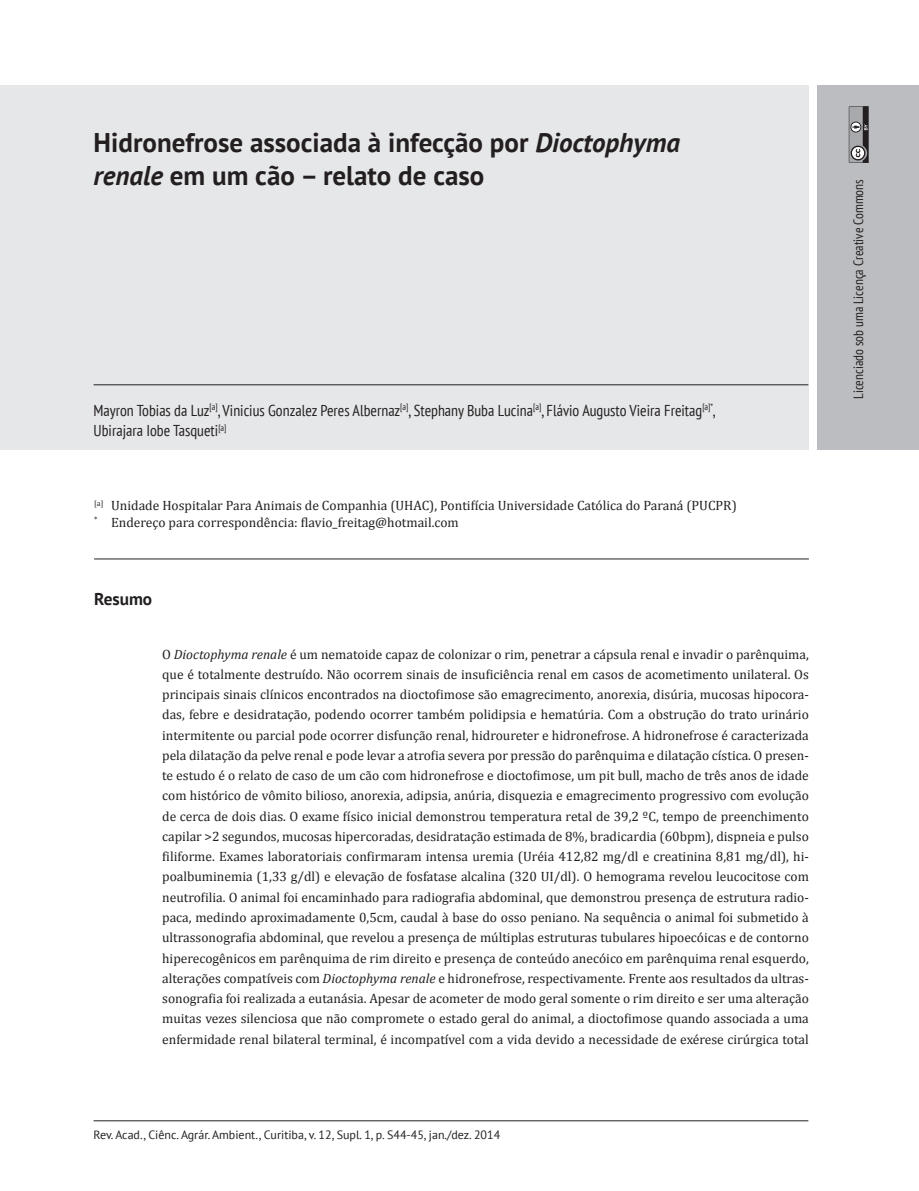
<style>
.page{position:relative;width:919px;height:1191px;background:#fff}
.page>*{position:absolute;margin:0;border:0;box-sizing:border-box;transform-origin:0 0}
.t1{font:700 27px/33px "PT Sans";color:#231f20}
.t2{font:700 17.25px "PT Sans";color:#231f20}
.t3{font:condensed 15.75px/20.2px "PT Sans";color:#231f20}
.t4{font:13.5px/20.2px "Cambria";color:#231f20}
.t5{font:condensed 13.5px "PT Sans";color:#231f20}
.t6{font:12px "PT Sans";color:#231f20}
.s1{font-style:italic}
</style>
<div class="page">
<hr style="left:94px;top:1120px;width:714px;height:1px;background:#231f20">
<div style="left:0;top:85px;width:808px;height:365px;background:#e6e7e9"></div>
<div style="left:816px;top:85px;width:102px;height:365px;background:#bcbdc0"></div>
<svg style="left:848px;top:106px;width:20px;height:57px"></svg>
<hr style="left:94px;top:384px;width:714px;height:1px;background:#231f20">
<hr style="left:94px;top:558px;width:714px;height:1px;background:#231f20">
<h1 class="t1" style="left:94px;top:126px;width:588px">Hidronefrose associada à infecção por <span class="s1">Dioctophyma renale</span> em um cão – relato de caso</h1>
<p class="t3" style="left:94px;top:399px;width:623px">Mayron Tobias da Luz<sup>[a]</sup>, Vinicius Gonzalez Peres Albernaz<sup>[a]</sup>, Stephany Buba Lucina<sup>[a]</sup>, Flávio Augusto Vieira Freitag<sup>[a]*</sup>,<br>Ubirajara Iobe Tasqueti<sup>[a]</sup></p>
<p class="t4" style="left:94px;top:497px;width:644px;line-height:16.5px"><sup>[a]</sup> Unidade Hospitalar Para Animais de Companhia (UHAC), Pontifícia Universidade Católica do Paraná (PUCPR) <sup>*</sup> Endereço para correspondência: flavio_freitag@hotmail.com</p>
<p class="t2" style="left:94px;top:588px;width:60px">Resumo</p>
<p class="t4" style="left:162px;top:644px;width:648px;text-align:justify">O <span class="s1">Dioctophyma renale</span> é um nematoide capaz de colonizar o rim, penetrar a cápsula renal e invadir o parênquima, que é totalmente destruído. Não ocorrem sinais de insuficiência renal em casos de acometimento unilateral. Os principais sinais clínicos encontrados na dioctofimose são emagrecimento, anorexia, disúria, mucosas hipocora&shy;das, febre e desidratação, podendo ocorrer também polidipsia e hematúria. Com a obstrução do trato urinário intermitente ou parcial pode ocorrer disfunção renal, hidroureter e hidronefrose. A hidronefrose é caracterizada pela dilatação da pelve renal e pode levar a atrofia severa por pressão do parênquima e dilatação cística. O presen&shy;te estudo é o relato de caso de um cão com hidronefrose e dioctofimose, um pit bull, macho de três anos de idade com histórico de vômito bilioso, anorexia, adipsia, anúria, disquezia e emagrecimento progressivo com evolução de cerca de dois dias. O exame físico inicial demonstrou temperatura retal de 39,2 ºC, tempo de preenchimento capilar &gt;2 segundos, mucosas hipercoradas, desidratação estimada de 8%, bradicardia (60bpm), dispneia e pulso filiforme. Exames laboratoriais confirmaram intensa uremia (Uréia 412,82 mg/dl e creatinina 8,81 mg/dl), hi&shy;poalbuminemia (1,33 g/dl) e elevação de fosfatase alcalina (320 UI/dl). O hemograma revelou leucocitose com neutrofilia. O animal foi encaminhado para radiografia abdominal, que demonstrou presença de estrutura radio&shy;paca, medindo aproximadamente 0,5cm, caudal à base do osso peniano. Na sequência o animal foi submetido à ultrassonografia abdominal, que revelou a presença de múltiplas estruturas tubulares hipoecóicas e de contorno hiperecogênicos em parênquima de rim direito e presença de conteúdo anecóico em parênquima renal esquerdo, alterações compatíveis com <span class="s1">Dioctophyma renale</span> e hidronefrose, respectivamente. Frente aos resultados da ultras&shy;sonografia foi realizada a eutanásia. Apesar de acometer de modo geral somente o rim direito e ser uma alteração muitas vezes silenciosa que não compromete o estado geral do animal, a dioctofimose quando associada a uma enfermidade renal bilateral terminal, é incompatível com a vida devido a necessidade de exérese cirúrgica total</p>
<p class="t6" style="left:94px;top:1126px;width:408px">Rev. Acad., Ciênc. Agrár. Ambient., Curitiba, v. 12, Supl. 1, p. S44-45, jan./dez. 2014</p>
<p class="t5" style="left:849px;top:399px;width:221px;rotate:-90deg">Licenciado sob uma Licença Creative Commons</p>
</div>
